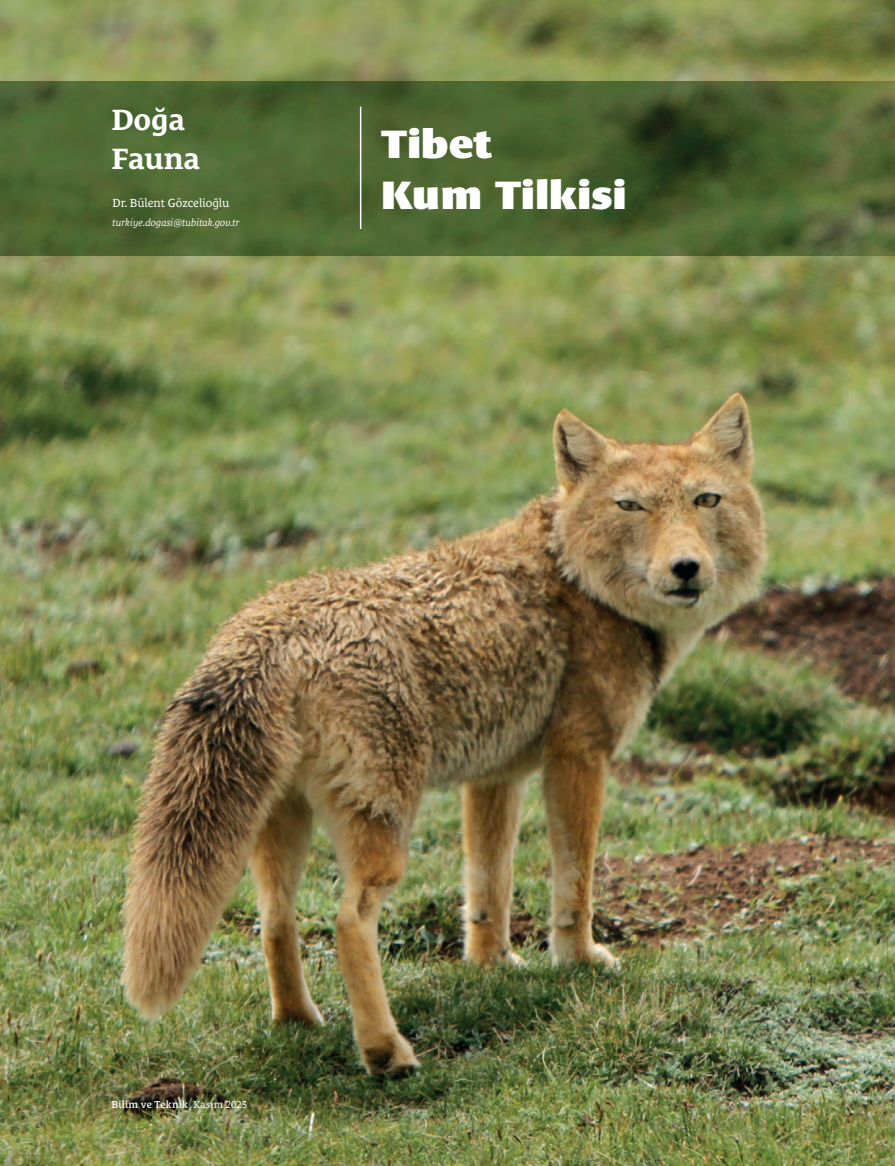
<style>
.page{position:relative;width:895px;height:1166px;background:#fff}
.page>*{position:absolute;margin:0;border:0;box-sizing:border-box;transform-origin:0 0}
.t1{font:900 40.5px/51px "Le Monde Sans Pro";letter-spacing:.01em;color:#fff}
.t2{font:700 30px "Le Monde Courrier Pro";color:#fff}
.t3{font:12px "Le Monde Courrier Pro";letter-spacing:-.01em;color:#fff}
.t4{font:italic 10.35px "Le Monde Courrier Pro";letter-spacing:-.01em;color:#fff}
.t5{font:600 10.35px "Le Monde Courrier Pro";letter-spacing:.01em;color:#fff}
.s1{font-weight:400}
</style>
<div class="page">
<img style="left:0;top:0;width:894px;height:1166px">
<img style="left:0;top:81px;width:894px;height:175px">
<hr style="left:360px;top:107px;width:1px;height:122px;background:#fff">
<h2 class="t2" style="left:111px;top:107px;width:75px">Doğa</h2>
<h2 class="t2" style="left:111px;top:146px;width:90px">Fauna</h2>
<p class="t3" style="left:113px;top:197px;width:118px">Dr. Bülent Gözcelioğlu</p>
<p class="t4" style="left:113px;top:218px;width:128px">turkiye.dogasi@tubitak.gov.tr</p>
<h1 class="t1" style="left:381px;top:121px;width:247px">Tibet<br>Kum Tilkisi</h1>
<p class="t5" style="left:111px;top:1096px;width:137px">Bilim ve Teknik <span class="s1">Kasım 2023</span></p>
</div>
